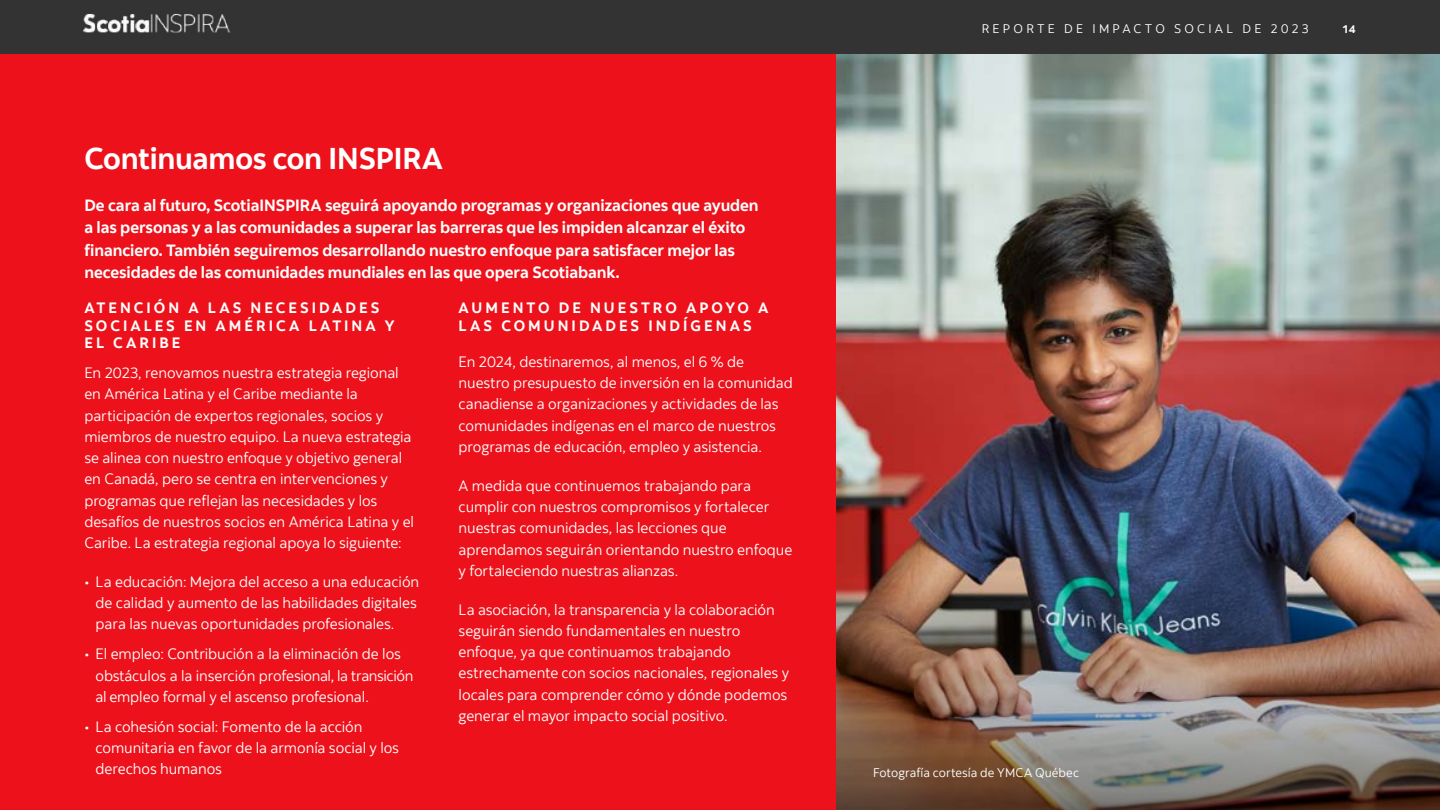
<style>
.page{position:relative;width:1440px;height:810px;background:#fff}
.page>*{position:absolute;margin:0;border:0;box-sizing:border-box;transform-origin:0 0}
.t1{font:700 30px "Scotia";letter-spacing:-.01em;color:#fff}
.t2{font:700 16.25px/22.5px "Scotia";letter-spacing:-.005em;color:#fff}
.t3{font:15px/21.2px "Scotia";letter-spacing:-.005em;color:#fff}
.t4{font:700 15px/17.5px "Scotia";letter-spacing:.2em;color:#fff}
.t5{font:12.5px "Scotia";letter-spacing:.005em;color:#fff}
.t6{font:12.5px "Scotia";letter-spacing:.26em;color:#fff}
.t7{font:700 11.25px "Scotia";color:#fff}
</style>
<div class="page">
<div style="left:0;top:0;width:1440px;height:57px;background:#333"></div>
<img style="left:83px;top:14px;width:147px;height:19px">
<div style="left:0;top:54px;width:837px;height:756px;background:#ec111a"></div>
<img style="left:836px;top:54px;width:604px;height:526px">
<img style="left:836px;top:580px;width:604px;height:230px">
<h1 class="t1" style="left:84px;top:140px;width:360px">Continuamos con INSPIRA</h1>
<p class="t2" style="left:84px;top:194px;width:676px">De cara al futuro, ScotiaINSPIRA seguirá apoyando programas y organizaciones que ayuden a las personas y a las comunidades a superar las barreras que les impiden alcanzar el éxito financiero. También seguiremos desarrollando nuestro enfoque para satisfacer mejor las necesidades de las comunidades mundiales en las que opera Scotiabank.</p>
<p class="t4" style="left:84px;top:299px;width:312px">ATENCIÓN A LAS NECESIDADES<br>SOCIALES EN AMÉRICA LATINA Y<br>EL CARIBE</p>
<p class="t3" style="left:84px;top:362px;width:331px">En 2023, renovamos nuestra estrategia regional en América Latina y el Caribe mediante la participación de expertos regionales, socios y miembros de nuestro equipo. La nueva estrategia se alinea con nuestro enfoque y objetivo general en Canadá, pero se centra en intervenciones y programas que reflejan las necesidades y los desafíos de nuestros socios en América Latina y el Caribe. La estrategia regional apoya lo siguiente:</p>
<p class="t3" style="left:96px;top:571px;width:325px;text-indent:-11px">• La educación: Mejora del acceso a una educación de calidad y aumento de las habilidades digitales para las nuevas oportunidades profesionales.</p>
<p class="t3" style="left:96px;top:643px;width:319px;text-indent:-11px">• El empleo: Contribución a la eliminación de los obstáculos a la inserción profesional, la transición al empleo formal y el ascenso profesional.</p>
<p class="t3" style="left:96px;top:716px;width:305px;text-indent:-11px">• La cohesión social: Fomento de la acción comunitaria en favor de la armonía social y los derechos humanos</p>
<p class="t4" style="left:459px;top:299px;width:311px">AUMENTO DE NUESTRO APOYO A<br>LAS COMUNIDADES INDÍGENAS</p>
<p class="t3" style="left:459px;top:351px;width:336px">En 2024, destinaremos, al menos, el 6 % de nuestro presupuesto de inversión en la comunidad canadiense a organizaciones y actividades de las comunidades indígenas en el marco de nuestros programas de educación, empleo y asistencia.</p>
<p class="t3" style="left:459px;top:475px;width:335px">A medida que continuemos trabajando para cumplir con nuestros compromisos y fortalecer nuestras comunidades, las lecciones que aprendamos seguirán orientando nuestro enfoque y fortaleciendo nuestras alianzas.</p>
<p class="t3" style="left:459px;top:599px;width:332px">La asociación, la transparencia y la colaboración seguirán siendo fundamentales en nuestro enfoque, ya que continuamos trabajando estrechamente con socios nacionales, regionales y locales para comprender cómo y dónde podemos generar el mayor impacto social positivo.</p>
<p class="t6" style="left:982px;top:21px;width:328px">REPORTE DE IMPACTO SOCIAL DE 2023</p>
<p class="t7" style="left:1343px;top:22px;width:14px">14</p>
<p class="t5" style="left:873px;top:765px;width:208px">Fotografía cortesía de YMCA Québec</p>
</div>
